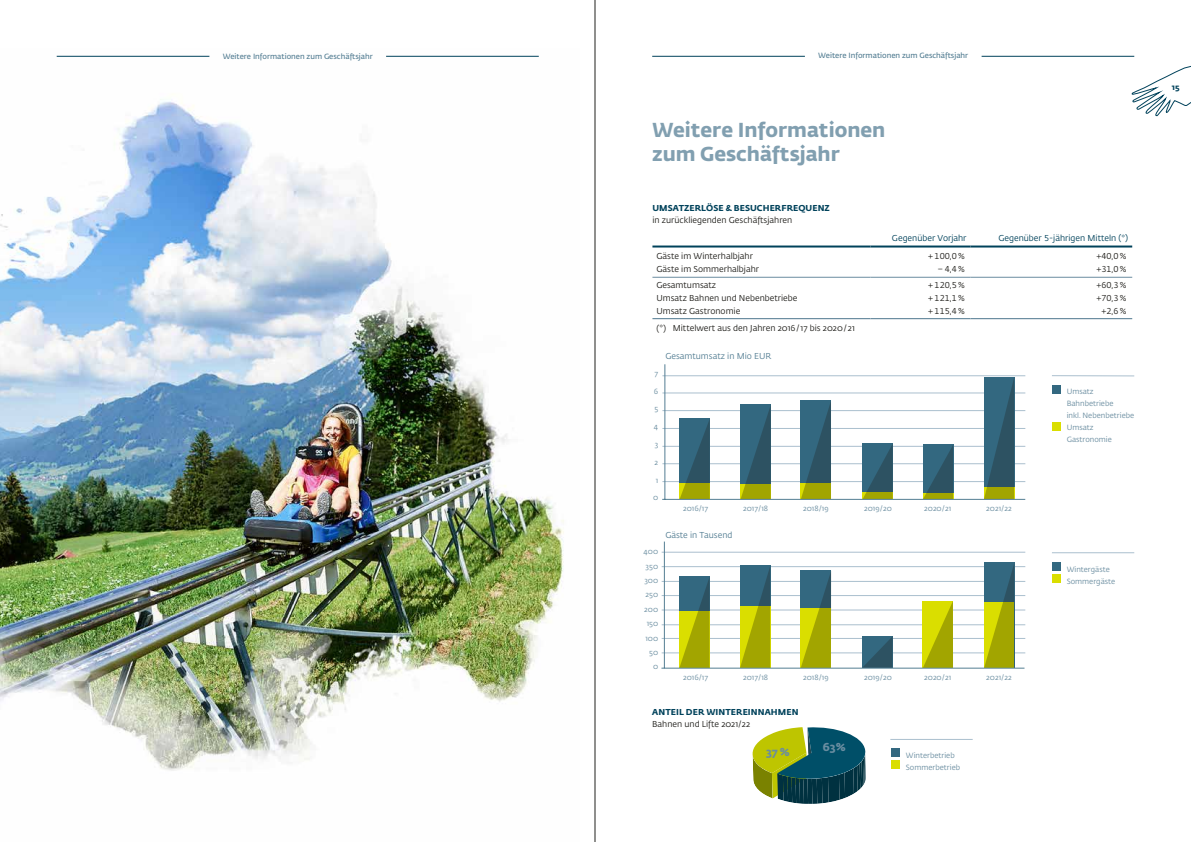
<style>
.page{position:relative;width:1191px;height:842px;background:#fff}
.page>*{position:absolute;margin:0;border:0;box-sizing:border-box;transform-origin:0 0}
.t1{font:700 20px/24px "Fedra Sans Std";color:#819fb0}
.t2{font:700 11.4px "Fedra Sans Std";color:#6a8da0}
.t3{font:8.5px "Fedra Sans Std";color:#21201c}
.t4{font:700 8.5px "Fedra Sans Std";letter-spacing:.01em;color:#00425b}
.t5{font:8.5px "Fedra Sans Std";color:#00425b}
.t6{font:8.5px "Fedra Sans Std";color:#547e93}
.t7{font:700 8px "Fedra Sans";color:#00425b}
.t8{font:7.5px/14.4px "Fedra Sans Std";color:#6a8da0}
.t9{font:600 7.5px "Fedra Sans Std";color:#547e93}
</style>
<div class="page">
<svg style="left:1131px;top:55px;width:60px;height:61px"></svg>
<svg style="left:752px;top:727px;width:114px;height:77px"></svg>
<img style="left:0;top:55px;width:564px;height:716px">
<hr style="left:981px;top:56px;width:153px;height:1px;background:#00425b">
<hr style="left:652px;top:56px;width:153px;height:1px;background:#00425b">
<hr style="left:386px;top:56px;width:153px;height:1px;background:#00425b">
<hr style="left:57px;top:56px;width:152px;height:1px;background:#00425b">
<hr style="left:652px;top:246px;width:218px;height:2px;background:#00425b">
<hr style="left:870px;top:246px;width:100px;height:2px;background:#00425b">
<hr style="left:970px;top:246px;width:162px;height:2px;background:#00425b">
<hr style="left:652px;top:277px;width:218px;height:1px;background:#6a8da0">
<hr style="left:870px;top:277px;width:100px;height:1px;background:#6a8da0">
<hr style="left:970px;top:277px;width:162px;height:1px;background:#6a8da0">
<hr style="left:652px;top:318px;width:218px;height:1px;background:#6a8da0">
<hr style="left:870px;top:318px;width:100px;height:1px;background:#6a8da0">
<hr style="left:970px;top:318px;width:162px;height:1px;background:#6a8da0">
<div style="left:1052px;top:562px;width:8px;height:9px;background:#336880"></div>
<div style="left:1052px;top:574px;width:8px;height:9px;background:#dade00"></div>
<hr style="left:661px;top:581px;width:364px;height:1px;background:#aabfce">
<hr style="left:661px;top:624px;width:364px;height:1px;background:#aabfce">
<hr style="left:661px;top:566px;width:364px;height:1px;background:#aabfce">
<hr style="left:661px;top:610px;width:364px;height:1px;background:#aabfce">
<hr style="left:661px;top:653px;width:364px;height:1px;background:#aabfce">
<hr style="left:661px;top:552px;width:364px;height:1px;background:#aabfce">
<hr style="left:661px;top:595px;width:364px;height:1px;background:#aabfce">
<hr style="left:661px;top:638px;width:364px;height:1px;background:#aabfce">
<svg style="left:679px;top:577px;width:30px;height:91px;background:#83982e"></svg>
<svg style="left:800px;top:570px;width:31px;height:98px;background:#819730"></svg>
<svg style="left:862px;top:636px;width:30px;height:32px"></svg>
<svg style="left:923px;top:601px;width:30px;height:67px;background:#bdc100"></svg>
<svg style="left:740px;top:566px;width:30px;height:102px;background:#809530"></svg>
<svg style="left:984px;top:563px;width:30px;height:105px;background:#83982e"></svg>
<hr style="left:664px;top:542px;width:1px;height:126px;background:#547e93">
<hr style="left:661px;top:668px;width:363px;height:1px;background:#547e93">
<hr style="left:662px;top:481px;width:363px;height:1px;background:#aabfce">
<hr style="left:662px;top:446px;width:363px;height:1px;background:#aabfce">
<hr style="left:662px;top:410px;width:363px;height:1px;background:#aabfce">
<hr style="left:662px;top:393px;width:363px;height:1px;background:#aabfce">
<hr style="left:662px;top:463px;width:363px;height:1px;background:#aabfce">
<hr style="left:662px;top:428px;width:363px;height:1px;background:#aabfce">
<hr style="left:662px;top:376px;width:363px;height:1px;background:#aabfce">
<div style="left:679px;top:419px;width:31px;height:80px;background:#2e5769"></div>
<svg style="left:709px;top:483px;width:1px;height:16px"></svg>
<svg style="left:679px;top:419px;width:30px;height:80px"></svg>
<div style="left:862px;top:443px;width:30px;height:56px;background:#336880"></div>
<svg style="left:862px;top:446px;width:30px;height:53px"></svg>
<svg style="left:922px;top:445px;width:31px;height:54px;background:#436b6b"></svg>
<svg style="left:740px;top:405px;width:30px;height:94px;background:#436b61"></svg>
<svg style="left:801px;top:400px;width:30px;height:99px;background:#436a61"></svg>
<svg style="left:984px;top:377px;width:30px;height:122px;background:#3b6567"></svg>
<div style="left:1052px;top:385px;width:8px;height:9px;background:#336880"></div>
<div style="left:1052px;top:422px;width:8px;height:9px;background:#dade00"></div>
<hr style="left:664px;top:364px;width:1px;height:135px;background:#547e93">
<hr style="left:662px;top:499px;width:363px;height:1px;background:#547e93">
<hr style="left:1052px;top:375px;width:82px;height:1px;background:#aabfce">
<hr style="left:1052px;top:552px;width:82px;height:1px;background:#aabfce">
<hr style="left:890px;top:739px;width:82px;height:1px;background:#aabfce">
<div style="left:891px;top:748px;width:8px;height:9px;background:#336880"></div>
<div style="left:891px;top:760px;width:8px;height:9px;background:#dade00"></div>
<hr style="left:594px;top:0;width:1px;height:842px;background:#21201c">
<p class="t9" style="left:223px;top:52px;width:152px">Weitere Informationen zum Geschäftsjahr</p>
<p class="t9" style="left:818px;top:51px;width:152px">Weitere Informationen zum Geschäftsjahr</p>
<h1 class="t1" style="left:652px;top:118px;width:235px">Weitere Informationen zum Geschäftsjahr</h1>
<p class="t4" style="left:652px;top:202px;width:179px">UMSATZERLÖSE &amp; BESUCHERFREQUENZ</p>
<p class="t3" style="left:652px;top:215px;width:141px">in zurückliegenden Geschäftsjahren</p>
<p class="t5" style="left:892px;top:233px;width:76px">Gegenüber Vorjahr</p>
<p class="t5" style="left:998px;top:233px;width:131px">Gegenüber 5-jährigen Mitteln (*)</p>
<p class="t3" style="left:656px;top:251px;width:98px">Gäste im Winterhalbjahr</p>
<p class="t3" style="left:928px;top:251px;width:38px">+ 100,0 %</p>
<p class="t3" style="left:1096px;top:251px;width:32px">+40,0 %</p>
<p class="t3" style="left:656px;top:264px;width:104px">Gäste im Sommerhalbjahr</p>
<p class="t3" style="left:937px;top:264px;width:29px">– 4,4 %</p>
<p class="t3" style="left:1096px;top:264px;width:32px">+31,0 %</p>
<p class="t3" style="left:656px;top:280px;width:61px">Gesamtumsatz</p>
<p class="t3" style="left:928px;top:280px;width:38px">+ 120,5 %</p>
<p class="t3" style="left:1096px;top:280px;width:32px">+60,3 %</p>
<p class="t3" style="left:656px;top:293px;width:143px">Umsatz Bahnen und Nebenbetriebe</p>
<p class="t3" style="left:928px;top:293px;width:38px">+ 121,1 %</p>
<p class="t3" style="left:1096px;top:293px;width:32px">+70,3 %</p>
<p class="t3" style="left:656px;top:306px;width:85px">Umsatz Gastronomie</p>
<p class="t3" style="left:928px;top:306px;width:38px">+ 115,4 %</p>
<p class="t3" style="left:1101px;top:306px;width:27px">+2,6 %</p>
<p class="t3" style="left:656px;top:323px;width:200px">(*) Mittelwert aus den Jahren 2016 / 17 bis 2020 / 21</p>
<p class="t6" style="left:665px;top:351px;width:108px">Gesamtumsatz in Mio EUR</p>
<p class="t8" style="left:654px;top:366px;width:5px">7</p>
<p class="t8" style="left:654px;top:384px;width:6px">6</p>
<p class="t8" style="left:654px;top:402px;width:5px">5</p>
<p class="t8" style="left:654px;top:420px;width:6px">4</p>
<p class="t8" style="left:654px;top:437px;width:5px">3</p>
<p class="t8" style="left:654px;top:455px;width:5px">2</p>
<p class="t8" style="left:656px;top:473px;width:4px">1</p>
<p class="t8" style="left:653px;top:491px;width:7px">0</p>
<p class="t8" style="left:683px;top:501px;width:27px">2016/17</p>
<p class="t8" style="left:743px;top:501px;width:26px">2017/18</p>
<p class="t8" style="left:803px;top:501px;width:27px">2018/19</p>
<p class="t8" style="left:864px;top:501px;width:29px">2019/20</p>
<p class="t8" style="left:924px;top:501px;width:28px">2020/21</p>
<p class="t8" style="left:986px;top:501px;width:27px">2021/22</p>
<p class="t8" style="left:643px;top:544px;width:16px;text-align:right">400<br>350<br>300<br>250<br>200<br>150<br>100<br>50<br>0</p>
<p class="t6" style="left:665px;top:530px;width:69px">Gäste in Tausend</p>
<p class="t8" style="left:683px;top:670px;width:27px">2016/17</p>
<p class="t8" style="left:743px;top:670px;width:26px">2017/18</p>
<p class="t8" style="left:803px;top:670px;width:27px">2018/19</p>
<p class="t8" style="left:864px;top:670px;width:29px">2019/20</p>
<p class="t8" style="left:924px;top:670px;width:28px">2020/21</p>
<p class="t8" style="left:986px;top:670px;width:27px">2021/22</p>
<p class="t4" style="left:652px;top:707px;width:148px">ANTEIL DER WINTEREINNAHMEN</p>
<p class="t3" style="left:652px;top:719px;width:99px">Bahnen und Lifte 2021/22</p>
<h2 class="t2" style="left:766px;top:744px;width:25px">37 %</h2>
<h2 class="t2" style="left:823px;top:739px;width:24px">63%</h2>
<p class="t8" style="left:906px;top:749px;width:56px;line-height:12px">Winterbetrieb<br>Sommerbetrieb</p>
<p class="t8" style="left:1066px;top:385px;width:69px;line-height:12px">Umsatz<br>Bahnbetriebe<br>inkl. Nebenbetriebe<br>Umsatz<br>Gastronomie</p>
<p class="t8" style="left:1066px;top:563px;width:50px;line-height:12px">Wintergäste<br>Sommergäste</p>
<p class="t7" style="left:1171px;top:82px;width:9px">15</p>
</div>
